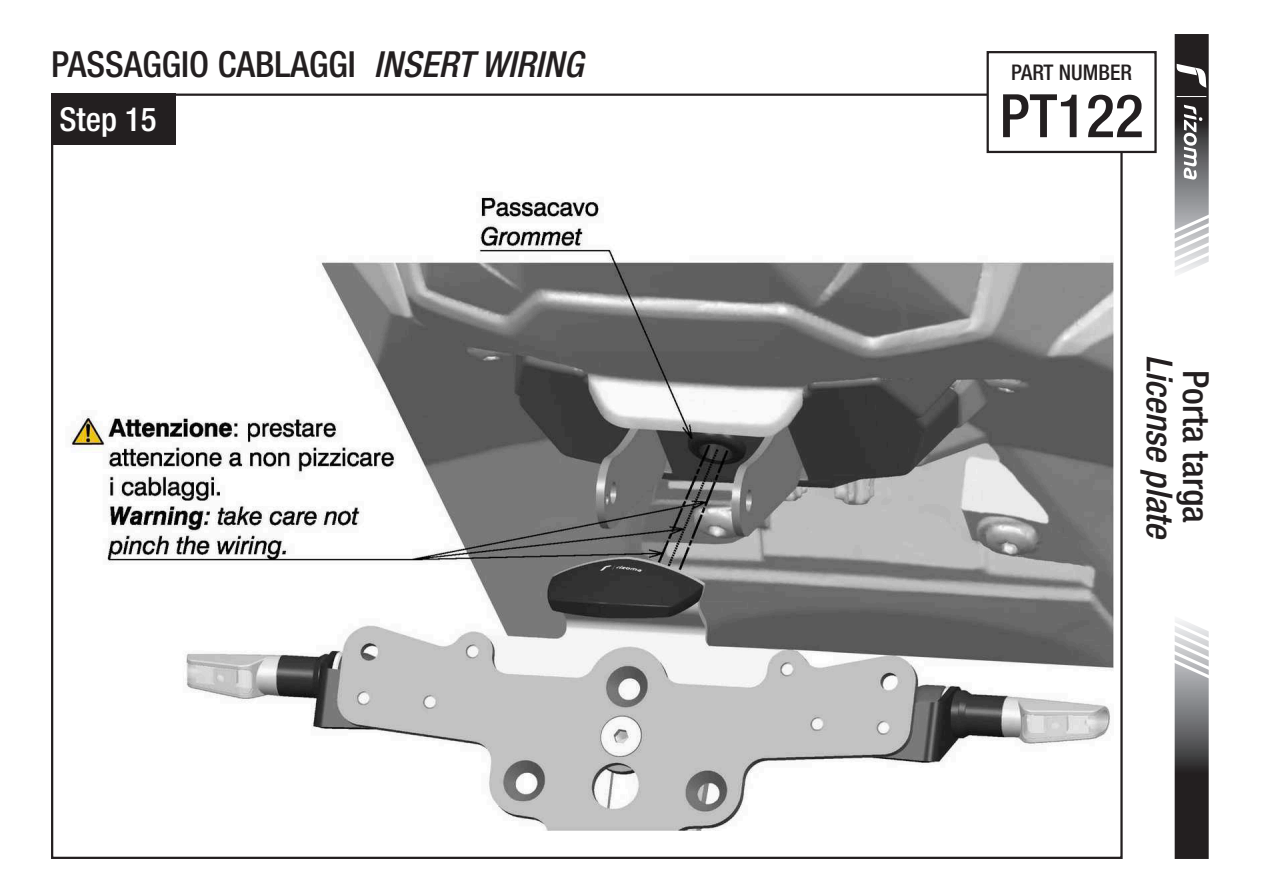
<style>
.page{position:relative;width:1263px;height:893px;background:#fff}
.page>*{position:absolute;margin:0;border:0;box-sizing:border-box;transform-origin:0 0}
.t1{font:500 condensed 60px "Helvetica Neue LT Std";color:#231f20}
.t2{font:500 condensed 36px "Helvetica Neue LT Std";color:#231f20}
.t3{font:italic 500 condensed 36px "Helvetica Neue LT Std";color:#231f20}
.t4{font:500 condensed 33px "Helvetica Neue LT Std";color:#fff}
.t5{font:500 condensed 21.6px "Helvetica Neue LT Std";color:#231f20}
.s1{font-style:italic}
</style>
<div class="page">
<img style="left:70px;top:122px;width:1044px;height:708px">
<div style="left:51px;top:94px;width:124px;height:51px;background:#231f20"></div>
<svg style="left:1174px;top:620px;width:35px;height:239px"></svg>
<svg style="left:1174px;top:34px;width:35px;height:240px"></svg>
<div style="left:988px;top:52px;width:167px;height:100px;background:#fff"></div>
<div style="left:986px;top:51px;width:171px;height:102px;border:2px solid #231f20"></div>
<p class="t2" style="left:51px;top:42px;width:534px">PASSAGGIO CABLAGGI <span class="s1">INSERT WIRING</span></p>
<p class="t4" style="left:60px;top:99px;width:99px">Step 15</p>
<p class="t5" style="left:1011px;top:59px;width:122px">PART NUMBER</p>
<h1 class="t1" style="left:999px;top:80px;width:146px">PT122</h1>
<p class="t3" style="left:1181px;top:355px;width:187px;rotate:90deg">License plate</p>
<p class="t2" style="left:1217px;top:370px;width:155px;rotate:90deg">Porta targa</p>
</div>
